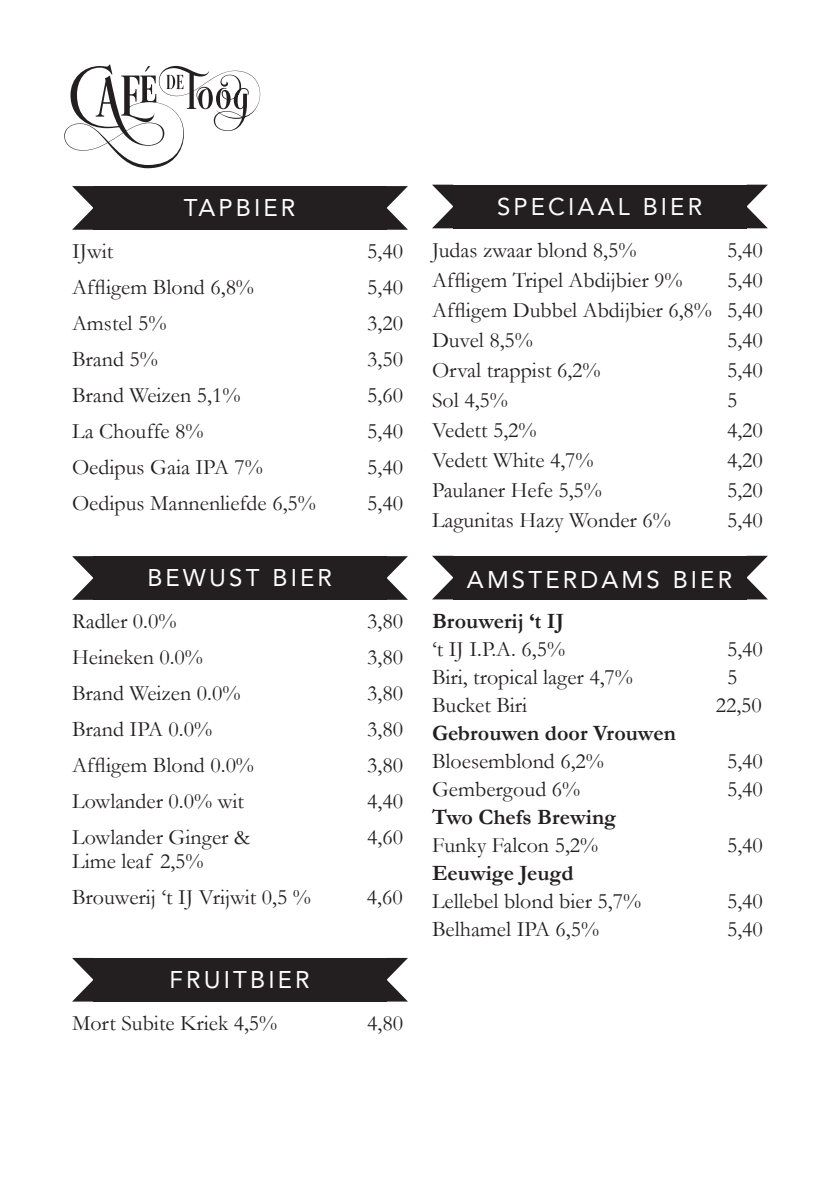
<style>
.page{position:relative;width:840px;height:1191px;background:#fff}
.page>*{position:absolute;margin:0;border:0;box-sizing:border-box;transform-origin:0 0}
.t1{font:24px "Avenir";letter-spacing:.13em;color:#fff}
.t2{font:22px/30px "Garamond";color:#231f20;text-align:justify}
.t3{font:700 22px "Garamond";color:#231f20}
</style>
<div class="page">
<svg style="left:64px;top:65px;width:196px;height:103px"></svg>
<svg style="left:72px;top:186px;width:21px;height:44px"></svg>
<svg style="left:386px;top:186px;width:22px;height:44px"></svg>
<svg style="left:432px;top:185px;width:20px;height:43px"></svg>
<svg style="left:746px;top:185px;width:21px;height:43px"></svg>
<svg style="left:72px;top:556px;width:21px;height:44px"></svg>
<svg style="left:386px;top:556px;width:22px;height:44px"></svg>
<svg style="left:432px;top:556px;width:20px;height:43px"></svg>
<svg style="left:746px;top:556px;width:21px;height:43px"></svg>
<svg style="left:72px;top:958px;width:21px;height:43px"></svg>
<svg style="left:386px;top:958px;width:22px;height:43px"></svg>
<div style="left:93px;top:186px;width:293px;height:44px;background:#231f20"></div>
<div style="left:452px;top:185px;width:294px;height:43px;background:#231f20"></div>
<div style="left:93px;top:556px;width:293px;height:44px;background:#231f20"></div>
<div style="left:452px;top:556px;width:294px;height:43px;background:#231f20"></div>
<div style="left:93px;top:958px;width:293px;height:43px;background:#231f20"></div>
<p class="t1" style="left:184px;top:194px;width:113px">TAPBIER</p>
<p class="t1" style="left:496px;top:192px;width:207px">SPECIAAL BIER</p>
<p class="t2" style="left:72px;top:236px;width:43px">IJwit</p>
<p class="t2" style="left:367px;top:236px;width:37px">5,40</p>
<p class="t2" style="left:72px;top:272px;width:183px">Affligem Blond 6,8%</p>
<p class="t2" style="left:367px;top:272px;width:37px">5,40</p>
<p class="t2" style="left:72px;top:308px;width:96px">Amstel 5%</p>
<p class="t2" style="left:367px;top:308px;width:37px">3,20</p>
<p class="t2" style="left:72px;top:344px;width:87px">Brand 5%</p>
<p class="t2" style="left:367px;top:344px;width:37px">3,50</p>
<p class="t2" style="left:72px;top:380px;width:170px">Brand Weizen 5,1%</p>
<p class="t2" style="left:367px;top:380px;width:37px">5,60</p>
<p class="t2" style="left:72px;top:416px;width:133px">La Chouffe 8%</p>
<p class="t2" style="left:367px;top:416px;width:37px">5,40</p>
<p class="t2" style="left:72px;top:452px;width:192px">Oedipus Gaia IPA 7%</p>
<p class="t2" style="left:367px;top:452px;width:37px">5,40</p>
<p class="t2" style="left:72px;top:488px;width:245px">Oedipus Mannenliefde 6,5%</p>
<p class="t2" style="left:367px;top:488px;width:37px">5,40</p>
<p class="t2" style="left:432px;top:234px;width:206px">Judas zwaar blond 8,5%</p>
<p class="t2" style="left:726px;top:234px;width:37px">5,40</p>
<p class="t2" style="left:432px;top:264px;width:252px">Affligem Tripel Abdijbier 9%</p>
<p class="t2" style="left:432px;top:264px;width:332px;text-indent:295px">5,40<br>Affligem Dubbel Abdijbier 6,8% 5,40<br>Duvel 8,5%</p>
<p class="t2" style="left:726px;top:324px;width:37px">5,40</p>
<p class="t2" style="left:432px;top:354px;width:170px">Orval trappist 6,2%</p>
<p class="t2" style="left:726px;top:354px;width:37px">5,40</p>
<p class="t2" style="left:432px;top:384px;width:77px">Sol 4,5%</p>
<p class="t2" style="left:726px;top:384px;width:12px">5</p>
<p class="t2" style="left:432px;top:414px;width:106px">Vedett 5,2%</p>
<p class="t2" style="left:726px;top:414px;width:37px">4,20</p>
<p class="t2" style="left:432px;top:444px;width:163px">Vedett White 4,7%</p>
<p class="t2" style="left:726px;top:444px;width:37px">4,20</p>
<p class="t2" style="left:432px;top:474px;width:171px">Paulaner Hefe 5,5%</p>
<p class="t2" style="left:726px;top:474px;width:37px">5,20</p>
<p class="t2" style="left:432px;top:504px;width:240px">Lagunitas Hazy Wonder 6%</p>
<p class="t2" style="left:726px;top:504px;width:37px">5,40</p>
<p class="t1" style="left:147px;top:564px;width:186px">BEWUST BIER</p>
<p class="t1" style="left:466px;top:565px;width:267px">AMSTERDAMS BIER</p>
<p class="t2" style="left:72px;top:606px;width:106px">Radler 0.0%</p>
<p class="t2" style="left:367px;top:606px;width:37px">3,80</p>
<p class="t2" style="left:72px;top:642px;width:132px">Heineken 0.0%</p>
<p class="t2" style="left:367px;top:642px;width:37px">3,80</p>
<p class="t2" style="left:72px;top:678px;width:170px">Brand Weizen 0.0%</p>
<p class="t2" style="left:367px;top:678px;width:37px">3,80</p>
<p class="t2" style="left:72px;top:714px;width:141px">Brand IPA 0.0%</p>
<p class="t2" style="left:367px;top:714px;width:37px">3,80</p>
<p class="t2" style="left:72px;top:750px;width:183px">Affligem Blond 0.0%</p>
<p class="t2" style="left:367px;top:750px;width:37px">3,80</p>
<p class="t2" style="left:72px;top:786px;width:173px">Lowlander 0.0% wit</p>
<p class="t2" style="left:367px;top:786px;width:37px">4,40</p>
<p class="t2" style="left:72px;top:822px;width:179px">Lowlander Ginger &amp;</p>
<p class="t2" style="left:367px;top:822px;width:37px">4,60</p>
<p class="t2" style="left:72px;top:843px;width:240px;line-height:36px">Lime leaf 2,5%<br>Brouwerij ‘t IJ Vrijwit 0,5 %</p>
<p class="t2" style="left:366px;top:882px;width:37px">4,60</p>
<p class="t1" style="left:169px;top:965px;width:142px">FRUITBIER</p>
<p class="t2" style="left:72px;top:1007px;width:207px">Mort Subite Kriek 4,5%</p>
<p class="t2" style="left:367px;top:1007px;width:37px">4,80</p>
<p class="t3" style="left:432px;top:606px;width:133px">Brouwerij ‘t IJ</p>
<p class="t2" style="left:432px;top:633px;width:135px">‘t IJ I.P.A. 6,5%</p>
<p class="t2" style="left:726px;top:633px;width:37px">5,40</p>
<p class="t2" style="left:432px;top:661px;width:202px">Biri, tropical lager 4,7%</p>
<p class="t2" style="left:726px;top:661px;width:12px">5</p>
<p class="t2" style="left:432px;top:689px;width:97px">Bucket Biri</p>
<p class="t2" style="left:715px;top:689px;width:48px">22,50</p>
<p class="t3" style="left:432px;top:718px;width:245px">Gebrouwen door Vrouwen</p>
<p class="t2" style="left:432px;top:745px;width:173px">Bloesemblond 6,2%</p>
<p class="t2" style="left:726px;top:745px;width:37px">5,40</p>
<p class="t2" style="left:432px;top:773px;width:150px">Gembergoud 6%</p>
<p class="t2" style="left:726px;top:773px;width:37px">5,40</p>
<p class="t3" style="left:432px;top:802px;width:185px">Two Chefs Brewing</p>
<p class="t2" style="left:432px;top:829px;width:168px">Funky Falcon 5,2%</p>
<p class="t2" style="left:726px;top:829px;width:37px">5,40</p>
<p class="t3" style="left:432px;top:858px;width:143px">Eeuwige Jeugd</p>
<p class="t2" style="left:432px;top:885px;width:210px">Lellebel blond bier 5,7%</p>
<p class="t2" style="left:726px;top:885px;width:37px">5,40</p>
<p class="t2" style="left:432px;top:913px;width:169px">Belhamel IPA 6,5%</p>
<p class="t2" style="left:726px;top:913px;width:37px">5,40</p>
</div>
